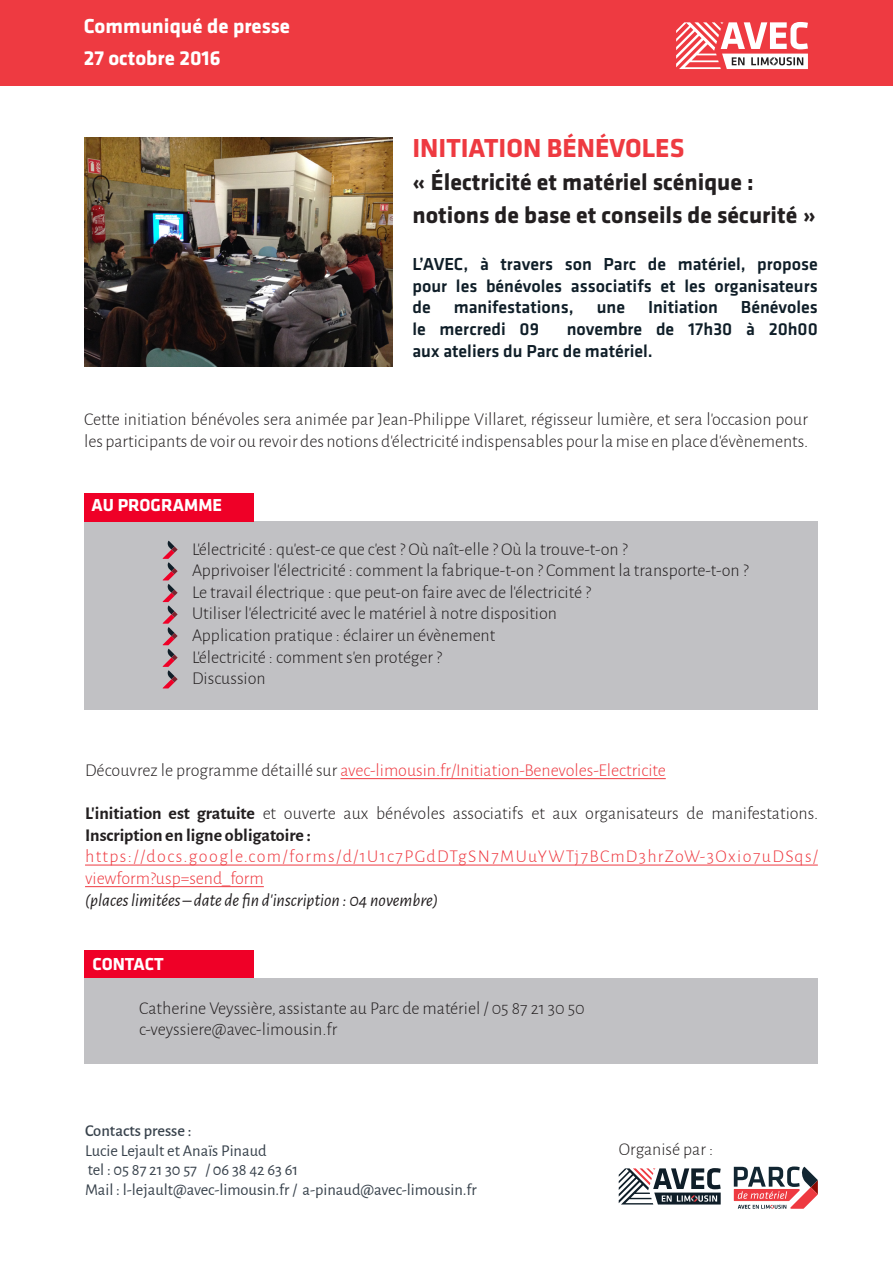
<style>
.page{position:relative;width:893px;height:1263px;background:#fff}
.page>*{position:absolute;margin:0;border:0;box-sizing:border-box;transform-origin:0 0}
.t1{font:700 27px "Klavika";color:#ee3a41}
.t2{font:700 24px/33px "Klavika";color:#231f20}
.t3{font:700 21px "Klavika";color:#fff}
.t4{font:300 18px/21.6px "Alegreya Sans";color:#231f20}
.t5{font:500 18px/21.6px "Klavika";color:#0f1e28;text-align:justify}
.t6{font:300 18px/21.6px "Alegreya Sans";letter-spacing:.075em;color:#ee3a41}
.t7{font:300 18px "Alegreya Sans";color:#ee3a41}
.t8{font:italic 18px "Alegreya Sans";color:#231f20}
.t9{font:700 18px "Klavika";color:#fff}
.t10{font:16.5px/19.8px "Alegreya Sans";color:#38424c}
.s1{color:#231f20}
.s2{font-weight:700}
.s3{font-weight:500}
</style>
<div class="page">
<div style="left:85px;top:950px;width:169px;height:28px;background:#ef0027"></div>
<div style="left:85px;top:521px;width:733px;height:188px;background:#c1c1c4"></div>
<div style="left:85px;top:978px;width:733px;height:85px;background:#c1c1c4"></div>
<div style="left:85px;top:494px;width:169px;height:28px;background:#ef0027"></div>
<div style="left:0;top:0;width:893px;height:85px;background:#ee3a41"></div>
<svg style="left:676px;top:22px;width:132px;height:47px"></svg>
<svg style="left:163px;top:541px;width:15px;height:147px"></svg>
<svg style="left:619px;top:1168px;width:102px;height:36px"></svg>
<img style="left:84px;top:137px;width:308px;height:229px">
<hr style="left:340px;top:778px;width:326px;height:1px;background:#ee3a41">
<hr style="left:85px;top:864px;width:733px;height:1px;background:#ee3a41">
<hr style="left:85px;top:886px;width:179px;height:1px;background:#ee3a41">
<svg style="left:734px;top:1166px;width:84px;height:43px"></svg>
<p class="t3" style="left:84px;top:11px;width:208px">Communiqué de presse</p>
<p class="t3" style="left:84px;top:43px;width:138px">27 octobre 2016</p>
<p class="t1" style="left:412px;top:129px;width:273px">INITIATION BÉNÉVOLES</p>
<p class="t2" style="left:412px;top:165px;width:405px">« Électricité et matériel scénique : notions de base et conseils de sécurité »</p>
<p class="t5" style="left:412px;top:253px;width:407px">L’AVEC, à travers son Parc de matériel, propose pour les bénévoles associatifs et les organisateurs de</p>
<p class="t5" style="left:454px;top:296px;width:121px">manifestations,</p>
<p class="t5" style="left:597px;top:296px;width:30px">une</p>
<p class="t5" style="left:648px;top:296px;width:71px">Initiation</p>
<p class="t5" style="left:741px;top:296px;width:78px">Bénévoles</p>
<p class="t5" style="left:412px;top:318px;width:128px">le mercredi 09</p>
<p class="t5" style="left:412px;top:318px;width:407px;text-indent:154px">novembre de 17h30 à 20h00 aux ateliers du Parc de matériel.</p>
<p class="t4" style="left:84px;top:408px;width:726px">Cette initiation bénévoles sera animée par Jean-Philippe Villaret, régisseur lumière, et sera l’occasion pour les participants de voir ou revoir des notions d’électricité indispensables pour la mise en place d’évènements.</p>
<p class="t9" style="left:92px;top:492px;width:132px">AU PROGRAMME</p>
<p class="t4" style="left:192px;top:537px;width:437px">L’électricité : qu’est-ce que c’est ? Où naît-elle ? Où la trouve-t-on ?</p>
<p class="t4" style="left:192px;top:559px;width:558px">Apprivoiser l’électricité : comment la fabrique-t-on ? Comment la transporte-t-on ?</p>
<p class="t4" style="left:192px;top:581px;width:400px">Le travail électrique : que peut-on faire avec de l’électricité ?</p>
<p class="t4" style="left:192px;top:602px;width:366px">Utiliser l’électricité avec le matériel à notre disposition</p>
<p class="t4" style="left:192px;top:624px;width:305px">Application pratique : éclairer un évènement</p>
<p class="t4" style="left:192px;top:645px;width:251px">L’électricité : comment s’en protéger ?</p>
<p class="t4" style="left:192px;top:667px;width:75px">Discussion</p>
<p class="t7" style="left:85px;top:758px;width:582px"><span class="s1">Découvrez le programme détaillé sur</span> avec-limousin.fr/Initiation-Benevoles-Electricite</p>
<p class="t4" style="left:85px;top:802px;width:735px"><span class="s2">L’initiation est gratuite</span> et ouverte aux bénévoles associatifs et aux organisateurs de manifestations.<br><span class="s2">Inscription en ligne obligatoire :</span></p>
<p class="t6" style="left:85px;top:845px;width:735px">https://docs.google.com/forms/d/1U1c7PGdDTgSN7MUuYWTj7BCmD3hrZoW-3Oxio7uDSqs/ viewform?usp=send_form</p>
<p class="t8" style="left:85px;top:888px;width:354px">(places limitées – date de fin d’inscription : 04 novembre)</p>
<p class="t9" style="left:93px;top:951px;width:73px">CONTACT</p>
<p class="t4" style="left:139px;top:996px;width:447px">Catherine Veyssière, assistante au Parc de matériel / 05 87 21 30 50</p>
<p class="t4" style="left:139px;top:1018px;width:200px">c-veyssiere@avec-limousin.fr</p>
<p class="t10" style="left:85px;top:1120px;width:215px"><span class="s3">Contacts presse :<br></span>Lucie Lejault et Anaïs Pinaud<br>tel : 05 87 21 30 57 / 06 38 42 63 61</p>
<p class="t10" style="left:85px;top:1179px;width:393px">Mail : l-lejault@avec-limousin.fr / a-pinaud@avec-limousin.fr</p>
<p class="t4" style="left:619px;top:1137px;width:96px">Organisé par :</p>
</div>
